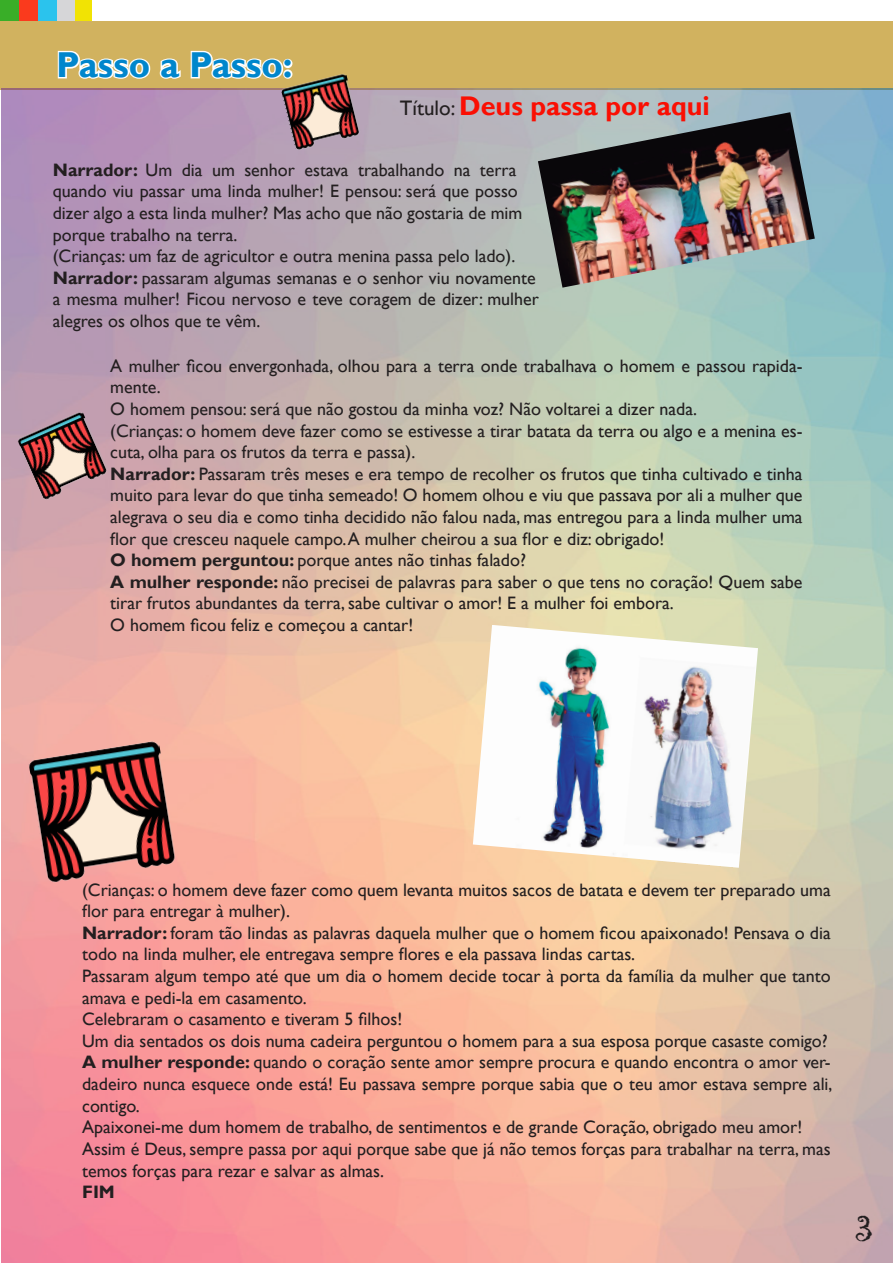
<style>
.page{position:relative;width:893px;height:1263px;background:#fff}
.page>*{position:absolute;margin:0;border:0;box-sizing:border-box;transform-origin:0 0}
.t1{font:45px "Gigi";color:#231f20}
.t2{font:700 36px "Gill Sans";color:#0086cc}
.t3{font:700 27px "Gill Sans";color:#fa0f03}
.t4{font:18px/21.6px "Gill Sans";color:#231f20}
.t5{font:700 18px "Gill Sans";color:#231f20}
.s1{font-weight:400;font-size:21px;color:#231f20}
.s2{font-weight:700}
</style>
<div class="page">
<div style="left:73px;top:0;width:19px;height:48px;background:#f1e304"></div>
<div style="left:56px;top:0;width:19px;height:41px;background:#d6d6d8"></div>
<div style="left:38px;top:0;width:18px;height:41px;background:#2bc3ed"></div>
<div style="left:19px;top:0;width:19px;height:44px;background:#fa3a1d"></div>
<div style="left:1px;top:0;width:18px;height:24px;background:#39ae28"></div>
<div style="left:0;top:21px;width:893px;height:68px;background:#d1b25f"></div>
<img style="left:1px;top:88px;width:892px;height:1175px">
<svg style="left:57px;top:50px;width:124px;height:29px"></svg>
<svg style="left:190px;top:50px;width:103px;height:29px"></svg>
<img style="left:280px;top:72px;width:82px;height:81px">
<img style="left:16px;top:409px;width:94px;height:94px">
<img style="left:28px;top:737px;width:151px;height:151px">
<img style="left:538px;top:112px;width:277px;height:176px">
<img style="left:473px;top:625px;width:285px;height:243px">
<p class="t2" style="left:56px;top:43px;width:238px">Passo a Passo:</p>
<p class="t3" style="left:400px;top:90px;width:312px"><span class="s1">Título:</span> Deus passa por aqui</p>
<p class="t4" style="left:53px;top:159px;width:471px"><span class="s2">Narrador:</span> Um dia um senhor estava trabalhando na terra quando viu passar uma linda mulher! E pensou: será que posso dizer algo a esta linda mulher? Mas acho que não gostaria de mim porque trabalho na terra.</p>
<p class="t4" style="left:53px;top:246px;width:464px">(Crianças: um faz de agricultor e outra menina passa pelo lado).</p>
<p class="t4" style="left:53px;top:267px;width:488px"><span class="s2">Narrador:</span> passaram algumas semanas e o senhor viu novamente a mesma mulher! Ficou nervoso e teve coragem de dizer: mulher alegres os olhos que te vêm.</p>
<p class="t4" style="left:110px;top:355px;width:694px">A mulher ficou envergonhada, olhou para a terra onde trabalhava o homem e passou rapida&shy;mente.</p>
<p class="t4" style="left:110px;top:398px;width:588px">O homem pensou: será que não gostou da minha voz? Não voltarei a dizer nada.</p>
<p class="t4" style="left:110px;top:420px;width:694px">(Crianças: o homem deve fazer como se estivesse a tirar batata da terra ou algo e a menina es&shy;cuta, olha para os frutos da terra e passa).</p>
<p class="t4" style="left:110px;top:463px;width:694px;text-align:justify"><span class="s2">Narrador:</span> Passaram três meses e era tempo de recolher os frutos que tinha cultivado e tinha muito para levar do que tinha semeado! O homem olhou e viu que passava por ali a mulher que alegrava o seu dia e como tinha decidido não falou nada, mas entregou para a linda mulher uma flor que cresceu naquele campo. A mulher cheirou a sua flor e diz: obrigado!</p>
<p class="t4" style="left:110px;top:550px;width:417px"><span class="s2">O homem perguntou:</span> porque antes não tinhas falado?</p>
<p class="t4" style="left:110px;top:571px;width:694px"><span class="s2">A mulher responde:</span> não precisei de palavras para saber o que tens no coração! Quem sabe tirar frutos abundantes da terra, sabe cultivar o amor! E a mulher foi embora.</p>
<p class="t4" style="left:110px;top:614px;width:305px">O homem ficou feliz e começou a cantar!</p>
<p class="t4" style="left:82px;top:879px;width:750px">(Crianças: o homem deve fazer como quem levanta muitos sacos de batata e devem ter preparado uma flor para entregar à mulher).</p>
<p class="t4" style="left:82px;top:922px;width:750px"><span class="s2">Narrador:</span> foram tão lindas as palavras daquela mulher que o homem ficou apaixonado! Pensava o dia todo na linda mulher, ele entregava sempre flores e ela passava lindas cartas.</p>
<p class="t4" style="left:82px;top:965px;width:750px">Passaram algum tempo até que um dia o homem decide tocar à porta da família da mulher que tanto amava e pedi-la em casamento.</p>
<p class="t4" style="left:82px;top:1009px;width:322px">Celebraram o casamento e tiveram 5 filhos!</p>
<p class="t4" style="left:82px;top:1030px;width:747px">Um dia sentados os dois numa cadeira perguntou o homem para a sua esposa porque casaste comigo?</p>
<p class="t4" style="left:82px;top:1052px;width:752px;text-align:justify"><span class="s2">A mulher responde:</span> quando o coração sente amor sempre procura e quando encontra o amor ver&shy;dadeiro nunca esquece onde está! Eu passava sempre porque sabia que o teu amor estava sempre ali, contigo.</p>
<p class="t4" style="left:82px;top:1117px;width:722px">Apaixonei-me dum homem de trabalho, de sentimentos e de grande Coração, obrigado meu amor!</p>
<p class="t4" style="left:82px;top:1138px;width:750px">Assim é Deus, sempre passa por aqui porque sabe que já não temos forças para trabalhar na terra, mas temos forças para rezar e salvar as almas.</p>
<p class="t5" style="left:82px;top:1181px;width:34px">FIM</p>
<p class="t1" style="left:855px;top:1197px;width:20px">3</p>
</div>
